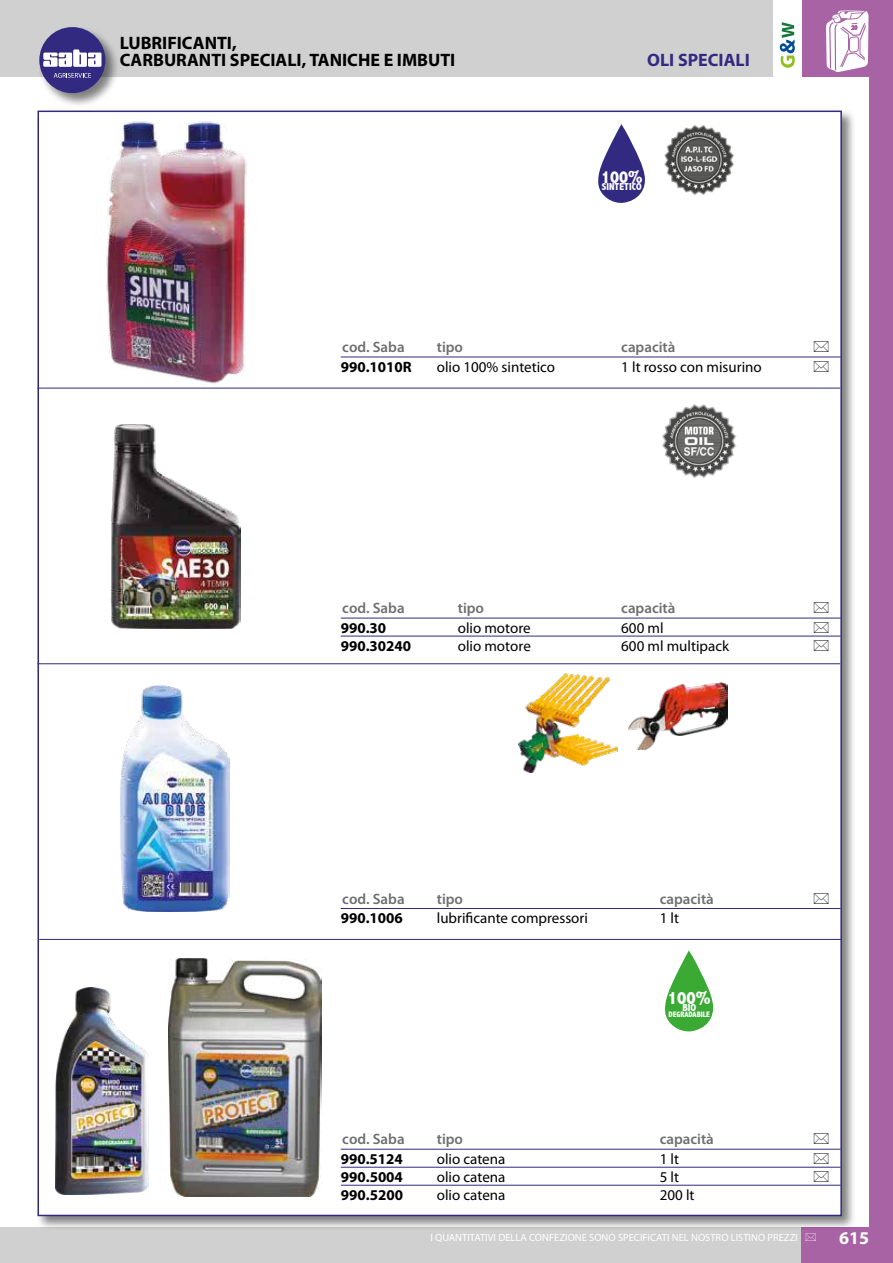
<style>
.page{position:relative;width:893px;height:1263px;background:#fff}
.page>*{position:absolute;margin:0;border:0;box-sizing:border-box;transform-origin:0 0}
.t1{font:800 condensed 18.15px "Abadi";color:#fff}
.t2{font:700 18px/16.5px "Myriad Pro";color:#000}
.t3{font:700 18px "Myriad Pro";color:#322a80}
.t4{font:700 18px "Myriad Pro";color:#fff}
.t5{font:800 condensed 17.7px "Abadi";color:#fff}
.t6{font:15px "Myriad Pro";color:#000}
.t7{font:600 15px "Myriad Pro";color:#706f6f}
.t8{font:700 15px "Myriad Pro";color:#000}
.t9{font:10.5px "Myriad Pro";color:#fff}
.t10{font:800 condensed 10.35px "Abadi";color:#fff}
.t11{font:800 condensed 10.05px "Abadi";color:#fff}
.t12{font:800 condensed 7.95px "Abadi";color:#fff}
</style>
<div class="page">
<div style="left:0;top:0;width:893px;height:77px;background:#d0d0d0"></div>
<div style="left:0;top:1227px;width:893px;height:36px;background:#d0d0d0"></div>
<div style="left:869px;top:0;width:24px;height:1263px;background:#a863a5"></div>
<div style="left:801px;top:0;width:92px;height:77px;background:#a863a5"></div>
<div style="left:801px;top:1227px;width:92px;height:36px;background:#a863a5"></div>
<div style="left:773px;top:0;width:28px;height:77px;background:#fff"></div>
<svg style="left:780px;top:22px;width:15px;height:46px"></svg>
<svg style="left:826px;top:10px;width:42px;height:62px;background:#e7d5e6"></svg>
<div style="left:36px;top:109px;width:820px;height:1122px;background:#000;opacity:.5"></div>
<div style="left:38px;top:111px;width:804px;height:1105px;background:#fff;border:2px solid #322a80"></div>
<hr style="left:38px;top:388px;width:802px;height:1px;background:#322a80">
<hr style="left:38px;top:663px;width:802px;height:1px;background:#322a80">
<hr style="left:39px;top:939px;width:803px;height:1px;background:#322a80">
<hr style="left:341px;top:357px;width:500px;height:1px;background:#322a80">
<svg style="left:598px;top:124px;width:47px;height:79px"></svg>
<img style="left:664px;top:125px;width:70px;height:70px">
<img style="left:106px;top:121px;width:141px;height:263px">
<hr style="left:341px;top:908px;width:500px;height:1px;background:#322a80">
<hr style="left:341px;top:1149px;width:500px;height:1px;background:#322a80">
<hr style="left:341px;top:1167px;width:500px;height:1px;background:#322a80">
<hr style="left:341px;top:1185px;width:500px;height:1px;background:#322a80">
<hr style="left:341px;top:618px;width:500px;height:1px;background:#322a80">
<hr style="left:341px;top:636px;width:500px;height:1px;background:#322a80">
<img style="left:121px;top:685px;width:109px;height:226px">
<img style="left:55px;top:988px;width:93px;height:206px">
<img style="left:169px;top:958px;width:153px;height:238px">
<img style="left:110px;top:424px;width:130px;height:205px">
<img style="left:662px;top:404px;width:74px;height:74px">
<svg style="left:665px;top:950px;width:49px;height:82px"></svg>
<img style="left:628px;top:682px;width:99px;height:67px">
<img style="left:518px;top:673px;width:99px;height:100px">
<div style="left:37px;top:25px;width:83px;height:82px;background:#000;opacity:.5"></div>
<div style="left:39px;top:27px;width:66px;height:66px;background:#322a80;border-radius:50%"></div>
<svg style="left:54px;top:73px;width:37px;height:5px"></svg>
<svg style="left:43px;top:49px;width:58px;height:18px"></svg>
<p class="t2" style="left:120px;top:35px;width:337px">LUBRIFICANTI,<br>CARBURANTI SPECIALI, TANICHE E IMBUTI</p>
<p class="t3" style="left:647px;top:48px;width:104px">OLI SPECIALI</p>
<p class="t5" style="left:601px;top:167px;width:43px">100%</p>
<p class="t11" style="left:602px;top:181px;width:41px">SINTETICO</p>
<p class="t7" style="left:342px;top:338px;width:64px">cod. Saba</p>
<p class="t7" style="left:437px;top:338px;width:28px">tipo</p>
<p class="t7" style="left:621px;top:338px;width:56px">capacità</p>
<p class="t8" style="left:341px;top:357px;width:73px">990.1010R</p>
<p class="t6" style="left:437px;top:357px;width:120px">olio 100% sintetico</p>
<p class="t6" style="left:621px;top:357px;width:142px">1 lt rosso con misurino</p>
<p class="t7" style="left:342px;top:599px;width:64px">cod. Saba</p>
<p class="t7" style="left:458px;top:599px;width:28px">tipo</p>
<p class="t7" style="left:621px;top:599px;width:56px">capacità</p>
<p class="t8" style="left:341px;top:618px;width:47px">990.30</p>
<p class="t6" style="left:458px;top:618px;width:74px">olio motore</p>
<p class="t6" style="left:621px;top:618px;width:44px">600 ml</p>
<p class="t8" style="left:341px;top:636px;width:72px">990.30240</p>
<p class="t6" style="left:458px;top:636px;width:75px">olio motore</p>
<p class="t6" style="left:621px;top:636px;width:109px">600 ml multipack</p>
<p class="t7" style="left:342px;top:889px;width:64px">cod. Saba</p>
<p class="t7" style="left:437px;top:889px;width:28px">tipo</p>
<p class="t7" style="left:660px;top:889px;width:56px">capacità</p>
<p class="t8" style="left:341px;top:908px;width:64px">990.1006</p>
<p class="t6" style="left:437px;top:909px;width:153px">lubrificante compressori</p>
<p class="t6" style="left:660px;top:909px;width:21px">1 lt</p>
<p class="t1" style="left:668px;top:987px;width:44px">100%</p>
<p class="t10" style="left:682px;top:1002px;width:15px">BIO</p>
<p class="t12" style="left:669px;top:1010px;width:43px">DEGRADABILE</p>
<p class="t7" style="left:342px;top:1130px;width:64px">cod. Saba</p>
<p class="t7" style="left:437px;top:1130px;width:28px">tipo</p>
<p class="t7" style="left:660px;top:1130px;width:56px">capacità</p>
<p class="t8" style="left:341px;top:1149px;width:64px">990.5124</p>
<p class="t6" style="left:437px;top:1149px;width:70px">olio catena</p>
<p class="t6" style="left:660px;top:1149px;width:21px">1 lt</p>
<p class="t8" style="left:341px;top:1167px;width:64px">990.5004</p>
<p class="t6" style="left:437px;top:1167px;width:70px">olio catena</p>
<p class="t6" style="left:660px;top:1167px;width:21px">5 lt</p>
<p class="t8" style="left:341px;top:1185px;width:64px">990.5200</p>
<p class="t6" style="left:437px;top:1185px;width:70px">olio catena</p>
<p class="t6" style="left:660px;top:1185px;width:36px">200 lt</p>
<p class="t9" style="left:430px;top:1231px;width:369px">I QUANTITATIVI DELLA CONFEZIONE SONO SPECIFICATI NEL NOSTRO LISTINO PREZZI</p>
<p class="t4" style="left:839px;top:1226px;width:31px">615</p>
</div>
